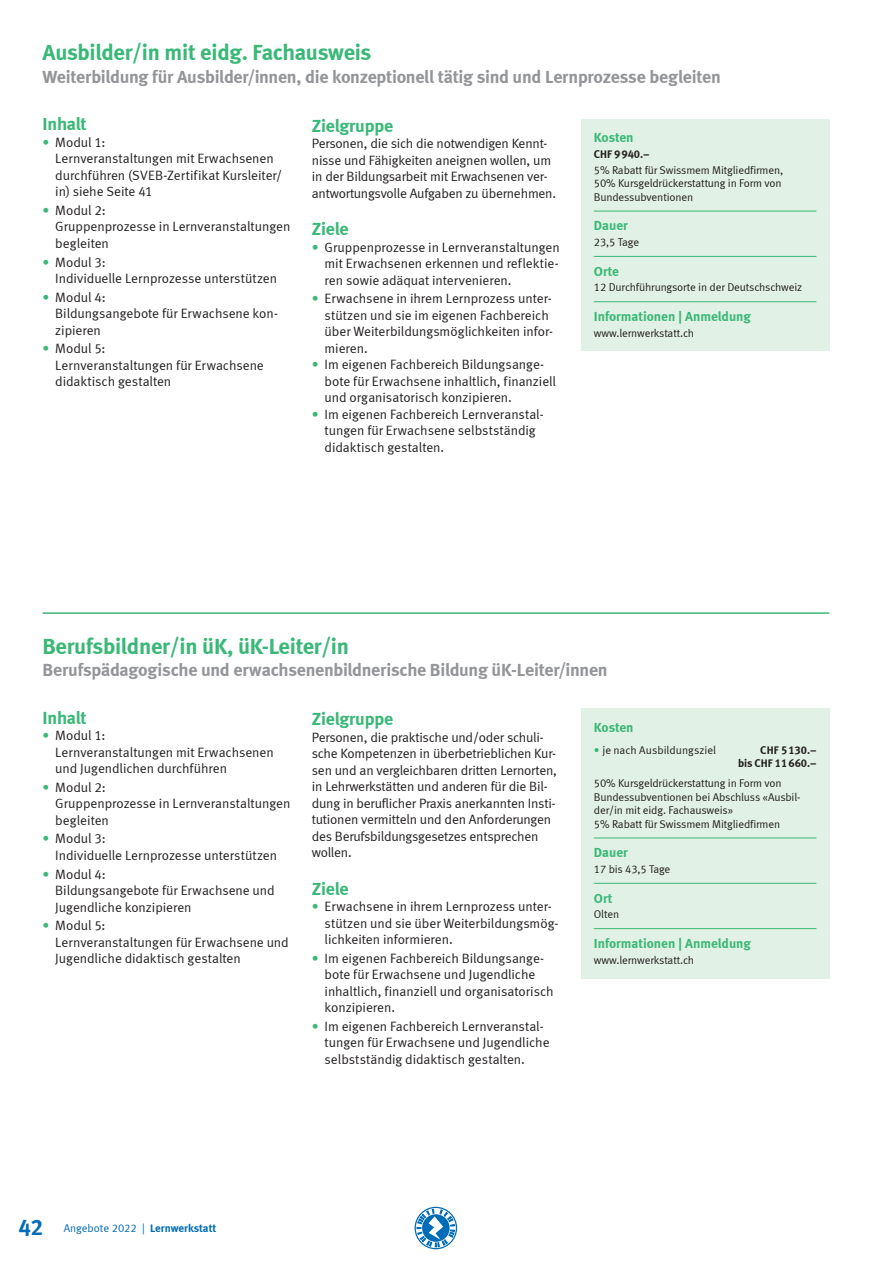
<style>
.page{position:relative;width:893px;height:1263px;background:#fff}
.page>*{position:absolute;margin:0;border:0;box-sizing:border-box;transform-origin:0 0}
.Titel_Kurs__blau_15{font:22.5px "Meta Bold LF";letter-spacing:-.01em;color:#39b877}
.Untertitel_Kurs__gra{font:18px "Meta Bold LF";letter-spacing:-.02em;color:#939598}
.Titel_Inhalt__gruen{font:18px "Meta Bold LF";letter-spacing:-.01em;color:#39b877}
.Copy__9_Pt{font:13.5px/16.5px "Meta Normal LF";letter-spacing:-.005em;color:#231f20}
.Titel_Box__Linie_0_2{font:13.5px "Meta Bold LF";color:#39b877}
.Titel_Box_ohne_Linie{font:13.5px "Meta Bold LF";letter-spacing:-.005em;color:#39b877}
.Copy_Box__7_5_Pt{font:11.25px/13.5px "Meta Normal LF";letter-spacing:-.01em;color:#231f20}
.Copy_Box__7_5_Pt-2{font:11.25px "Meta Bold LF";letter-spacing:-.01em;color:#231f20}
.t1{font:11.25px "Meta Normal LF";color:#006cb7}
.s1{color:#39b877}
.s2{font-family:"Meta Bold LF";font-size:22.5px}
.s3{font-family:"Meta Bold LF"}
</style>
<div class="page">
<svg style="left:415px;top:1207px;width:42px;height:42px"></svg>
<hr style="left:43px;top:612px;width:786px;height:2px;background:#39b877">
<div style="left:581px;top:708px;width:248px;height:270px;background:#e2f1e5"></div>
<hr style="left:594px;top:838px;width:222px;height:1px;background:#39b877">
<hr style="left:594px;top:883px;width:222px;height:1px;background:#39b877">
<hr style="left:594px;top:928px;width:222px;height:1px;background:#39b877">
<div style="left:581px;top:119px;width:248px;height:231px;background:#e2f1e5"></div>
<hr style="left:594px;top:211px;width:222px;height:1px;background:#39b877">
<hr style="left:594px;top:256px;width:222px;height:1px;background:#39b877">
<hr style="left:594px;top:301px;width:222px;height:1px;background:#39b877">
<p class="Titel_Kurs__blau_15" style="left:43px;top:39px;width:330px">Ausbilder/in mit eidg. Fachausweis</p>
<p class="Untertitel_Kurs__gra" style="left:43px;top:66px;width:680px">Weiterbildung für Ausbilder/innen, die konzeptionell tätig sind und Lernprozesse begleiten</p>
<p class="Titel_Inhalt__gruen" style="left:43px;top:113px;width:46px">Inhalt</p>
<p class="Copy__9_Pt" style="left:55px;top:134px;width:228px;text-indent:-13px"><span class="s1">•</span> Modul 1:<br>Lernveranstaltungen mit Erwachsenen durchführen (SVEB-Zertifikat Kursleiter/ in) siehe Seite 41</p>
<p class="Copy__9_Pt" style="left:55px;top:202px;width:237px;text-indent:-13px"><span class="s1">•</span> Modul 2:<br>Gruppenprozesse in Lernveranstaltungen begleiten</p>
<p class="Copy__9_Pt" style="left:55px;top:253px;width:223px;text-indent:-13px"><span class="s1">•</span> Modul 3:<br>Individuelle Lernprozesse unterstützen</p>
<p class="Copy__9_Pt" style="left:55px;top:289px;width:224px;text-indent:-13px"><span class="s1">•</span> Modul 4:<br>Bildungsangebote für Erwachsene kon&shy;zipieren</p>
<p class="Copy__9_Pt" style="left:55px;top:340px;width:210px;text-indent:-13px"><span class="s1">•</span> Modul 5:<br>Lernveranstaltungen für Erwachsene didaktisch gestalten</p>
<p class="Titel_Inhalt__gruen" style="left:312px;top:115px;width:83px">Zielgruppe</p>
<p class="Copy__9_Pt" style="left:312px;top:135px;width:246px">Personen, die sich die notwendigen Kennt&shy;nisse und Fähigkeiten aneignen wollen, um in der Bildungsarbeit mit Erwachsenen ver&shy;antwortungsvolle Aufgaben zu übernehmen.</p>
<p class="Titel_Inhalt__gruen" style="left:312px;top:218px;width:38px">Ziele</p>
<p class="Copy__9_Pt" style="left:325px;top:239px;width:237px;text-align:justify;text-indent:-13px"><span class="s1">•</span> Gruppenprozesse in Lernveranstaltungen mit Erwachsenen erkennen und reflektie&shy;ren sowie adäquat intervenieren.</p>
<p class="Copy__9_Pt" style="left:325px;top:290px;width:230px;text-indent:-13px"><span class="s1">•</span> Erwachsene in ihrem Lernprozess unter&shy;stützen und sie im eigenen Fachbereich über Weiterbildungsmöglichkeiten infor&shy;mieren.</p>
<p class="Copy__9_Pt" style="left:325px;top:356px;width:233px;text-indent:-13px"><span class="s1">•</span> Im eigenen Fachbereich Bildungsange&shy;bote für Erwachsene inhaltlich, finanziell und organisatorisch konzipieren.</p>
<p class="Copy__9_Pt" style="left:325px;top:406px;width:221px;text-indent:-13px"><span class="s1">•</span> Im eigenen Fachbereich Lernveranstal&shy;tungen für Erwachsene selbstständig didaktisch gestalten.</p>
<p class="Titel_Box_ohne_Linie" style="left:594px;top:130px;width:41px">Kosten</p>
<p class="Copy_Box__7_5_Pt-2" style="left:594px;top:147px;width:57px">CHF 9940.–</p>
<p class="Copy_Box__7_5_Pt" style="left:594px;top:163px;width:191px">5% Rabatt für Swissmem Mitgliedfirmen,<br>50% Kursgeldrückerstattung in Form von<br>Bundessubventionen</p>
<p class="Titel_Box__Linie_0_2" style="left:594px;top:218px;width:36px">Dauer</p>
<p class="Copy_Box__7_5_Pt" style="left:594px;top:235px;width:47px">23,5 Tage</p>
<p class="Titel_Box__Linie_0_2" style="left:594px;top:263px;width:27px">Orte</p>
<p class="Copy_Box__7_5_Pt" style="left:594px;top:281px;width:210px">12 Durchführungsorte in der Deutschschweiz</p>
<p class="Titel_Box__Linie_0_2" style="left:594px;top:308px;width:158px">Informationen | Anmeldung</p>
<p class="Copy_Box__7_5_Pt" style="left:594px;top:326px;width:102px">www.lernwerkstatt.ch</p>
<p class="Titel_Kurs__blau_15" style="left:43px;top:632px;width:308px">Berufsbildner/in üK, üK-Leiter/in</p>
<p class="Untertitel_Kurs__gra" style="left:43px;top:659px;width:567px">Berufspädagogische und erwachsenenbildnerische Bildung üK-Leiter/innen</p>
<p class="Titel_Inhalt__gruen" style="left:43px;top:707px;width:46px">Inhalt</p>
<p class="Copy__9_Pt" style="left:55px;top:727px;width:220px;text-indent:-13px"><span class="s1">•</span> Modul 1:<br>Lernveranstaltungen mit Erwachsenen und Jugendlichen durchführen</p>
<p class="Copy__9_Pt" style="left:55px;top:779px;width:237px;text-indent:-13px"><span class="s1">•</span> Modul 2:<br>Gruppenprozesse in Lernveranstaltungen begleiten</p>
<p class="Copy__9_Pt" style="left:55px;top:830px;width:223px;text-indent:-13px"><span class="s1">•</span> Modul 3:<br>Individuelle Lernprozesse unterstützen</p>
<p class="Copy__9_Pt" style="left:55px;top:865px;width:221px;text-indent:-13px"><span class="s1">•</span> Modul 4:<br>Bildungsangebote für Erwachsene und<br>Jugendliche konzipieren</p>
<p class="Copy__9_Pt" style="left:55px;top:917px;width:235px;text-indent:-13px"><span class="s1">•</span> Modul 5:<br>Lernveranstaltungen für Erwachsene und<br>Jugendliche didaktisch gestalten</p>
<p class="Titel_Inhalt__gruen" style="left:312px;top:708px;width:83px">Zielgruppe</p>
<p class="Copy__9_Pt" style="left:312px;top:728px;width:247px">Personen, die praktische und/oder schuli&shy;sche Kompetenzen in überbetrieblichen Kur&shy;sen und an vergleichbaren dritten Lernorten, in Lehrwerkstätten und anderen für die Bil&shy;dung in beruflicher Praxis anerkannten Insti&shy;tutionen vermitteln und den Anforderungen des Berufsbildungsgesetzes entsprechen wollen.</p>
<p class="Titel_Inhalt__gruen" style="left:312px;top:878px;width:38px">Ziele</p>
<p class="Copy__9_Pt" style="left:325px;top:898px;width:235px;text-indent:-13px"><span class="s1">•</span> Erwachsene in ihrem Lernprozess unter&shy;stützen und sie über Weiterbildungsmög&shy;lichkeiten informieren.</p>
<p class="Copy__9_Pt" style="left:325px;top:950px;width:231px;text-indent:-13px"><span class="s1">•</span> Im eigenen Fachbereich Bildungsange&shy;bote für Erwachsene und Jugendliche inhaltlich, finanziell und organisatorisch konzipieren.</p>
<p class="Copy__9_Pt" style="left:325px;top:1018px;width:226px;text-indent:-13px"><span class="s1">•</span> Im eigenen Fachbereich Lernveranstal&shy;tungen für Erwachsene und Jugendliche selbstständig didaktisch gestalten.</p>
<p class="Titel_Box_ohne_Linie" style="left:594px;top:719px;width:41px">Kosten</p>
<p class="Copy_Box__7_5_Pt" style="left:594px;top:743px;width:124px"><span class="s1">•</span> je nach Ausbildungsziel</p>
<p class="Copy_Box__7_5_Pt-2" style="left:760px;top:743px;width:58px">CHF 5130.–</p>
<p class="Copy_Box__7_5_Pt-2" style="left:738px;top:757px;width:80px">bis CHF 11660.–</p>
<p class="Copy_Box__7_5_Pt" style="left:594px;top:776px;width:208px">50% Kursgeldrückerstattung in Form von<br>Bundessubventionen bei Abschluss «Ausbil&shy;der/in mit eidg. Fachausweis»</p>
<p class="Copy_Box__7_5_Pt" style="left:594px;top:817px;width:188px">5% Rabatt für Swissmem Mitgliedfirmen</p>
<p class="Titel_Box__Linie_0_2" style="left:594px;top:844px;width:36px">Dauer</p>
<p class="Copy_Box__7_5_Pt" style="left:594px;top:862px;width:78px">17 bis 43,5 Tage</p>
<p class="Titel_Box__Linie_0_2" style="left:594px;top:890px;width:20px">Ort</p>
<p class="Copy_Box__7_5_Pt" style="left:594px;top:907px;width:27px">Olten</p>
<p class="Titel_Box__Linie_0_2" style="left:594px;top:935px;width:158px">Informationen | Anmeldung</p>
<p class="Copy_Box__7_5_Pt" style="left:594px;top:953px;width:102px">www.lernwerkstatt.ch</p>
<p class="t1" style="left:18px;top:1222px;width:199px"><span class="s2">42</span> Angebote 2022 | <span class="s3">Lernwerkstatt</span></p>
</div>
